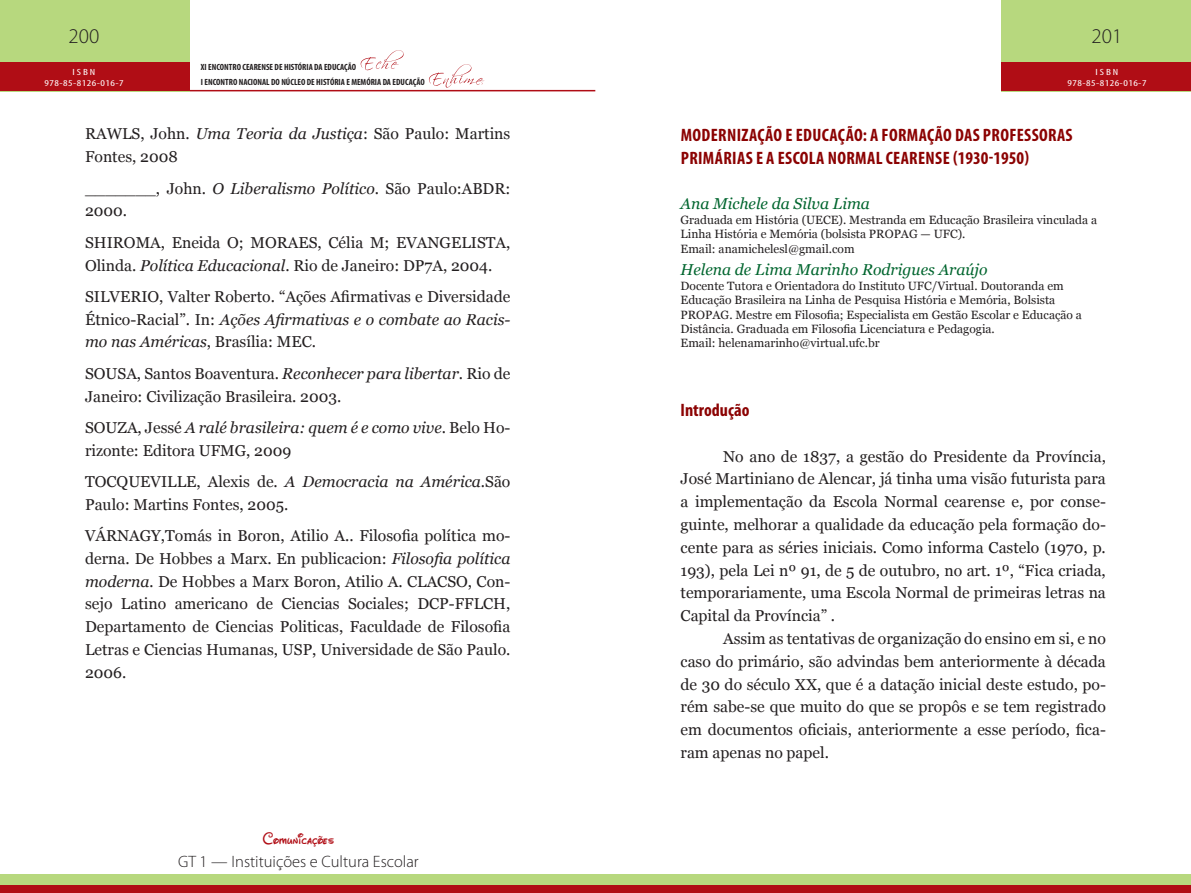
<style>
.page{position:relative;width:1191px;height:893px;background:#fff}
.page>*{position:absolute;margin:0;border:0;box-sizing:border-box;transform-origin:0 0}
.t1{font:300 21px "Myriad Pro";color:#231f20}
.TÍTULO_01{font:700 condensed 18px/22.8px "Myriad Pro";letter-spacing:.02em;color:#8b0202}
.TÍTULO_02{font:700 condensed 18px "Myriad Pro";color:#8b0202}
.t2{font:300 16.5px "Myriad Pro";color:#231f20}
.t3{font:16.5px "Waltograph";letter-spacing:.01em;color:#b00d15}
.t4{font:15.75px/22.8px "Georgia";color:#231f20}
.AUTOR{font:italic 15.75px "Georgia";color:#00652e}
.DADOS_AUTOR{font:12px/14.4px "Georgia";color:#231f20}
.t5{font:700 condensed 9px/15px "Myriad Pro";color:#231f20}
.t6{font:condensed 9px/10.8px "Myriad Pro";letter-spacing:.04em;color:#fff;text-align:center;scale:1.3 1}
.s1{font-style:italic}
</style>
<div class="page">
<div style="left:595px;top:874px;width:596px;height:19px;background:#b7d87e"></div>
<div style="left:595px;top:885px;width:596px;height:8px;background:#b00d15"></div>
<div style="left:1001px;top:0;width:190px;height:91px;background:#b7d87e"></div>
<div style="left:1001px;top:63px;width:190px;height:28px;background:#b00d15"></div>
<hr style="left:189px;top:90px;width:406px;height:1px;background:#b00d15">
<div style="left:0;top:0;width:189px;height:91px;background:#b7d87e"></div>
<div style="left:0;top:63px;width:189px;height:28px;background:#b00d15"></div>
<svg style="left:361px;top:50px;width:43px;height:20px"></svg>
<svg style="left:429px;top:64px;width:55px;height:24px"></svg>
<div style="left:0;top:874px;width:595px;height:19px;background:#b7d87e"></div>
<div style="left:0;top:885px;width:595px;height:8px;background:#b00d15"></div>
<h1 class="t1" style="left:69px;top:24px;width:32px">200</h1>
<p class="t6" style="left:44px;top:66px;width:62px">ISBN<br>978-85-8126-016-7</p>
<p class="t5" style="left:201px;top:60px;width:225px">XI ENCONTRO CEARENSE DE HISTÓRIA DA EDUCAÇÃO<br>I ENCONTRO NACIONAL DO NÚCLEO DE HISTÓRIA E MEMÓRIA DA EDUCAÇÃO</p>
<p class="t4" style="left:85px;top:123px;width:427px">RAWLS, John. <span class="s1">Uma Teoria da Justiça</span>: São Paulo: Martins<br>Fontes, 2008</p>
<p class="t4" style="left:85px;top:177px;width:427px">_______, John. <span class="s1">O Liberalismo Político</span>. São Paulo:ABDR:<br>2000.</p>
<p class="t4" style="left:85px;top:231px;width:427px">SHIROMA, Eneida O; MORAES, Célia M; EVANGELISTA,<br>Olinda. <span class="s1">Política Educacional</span>. Rio de Janeiro: DP7A, 2004.</p>
<p class="t4" style="left:85px;top:285px;width:427px;text-align:justify">SILVERIO, Valter Roberto. “Ações Afirmativas e Diversidade Étnico-Racial”. In: <span class="s1">Ações Afirmativas e o combate ao Racis&shy;mo nas Américas</span>, Brasília: MEC.</p>
<p class="t4" style="left:85px;top:362px;width:427px">SOUSA, Santos Boaventura. <span class="s1">Reconhecer para libertar</span>. Rio de<br>Janeiro: Civilização Brasileira. 2003.</p>
<p class="t4" style="left:85px;top:416px;width:427px">SOUZA, Jessé <span class="s1">A ralé brasileira: quem é e como vive</span>. Belo Ho&shy;rizonte: Editora UFMG, 2009</p>
<p class="t4" style="left:85px;top:470px;width:427px">TOCQUEVILLE, Alexis de. <span class="s1">A Democracia na América</span>.São<br>Paulo: Martins Fontes, 2005.</p>
<p class="t4" style="left:85px;top:525px;width:427px;text-align:justify">VÁRNAGY,Tomás in Boron, Atilio A.. Filosofia política mo&shy;derna. De Hobbes a Marx. En publicacion: <span class="s1">Filosofia política moderna.</span> De Hobbes a Marx Boron, Atilio A. CLACSO, Con&shy;sejo Latino americano de Ciencias Sociales; DCP-FFLCH, Departamento de Ciencias Politicas, Faculdade de Filosofia Letras e Ciencias Humanas, USP, Universidade de São Paulo.<br>2006.</p>
<p class="t3" style="left:263px;top:826px;width:73px">Comunicações</p>
<p class="t2" style="left:178px;top:852px;width:242px">GT 1 — Instituições e Cultura Escolar</p>
<h1 class="t1" style="left:1091px;top:24px;width:32px">201</h1>
<p class="t6" style="left:1067px;top:66px;width:62px">ISBN<br>978-85-8126-016-7</p>
<p class="TÍTULO_01" style="left:680px;top:123px;width:393px">MODERNIZAÇÃO E EDUCAÇÃO: A FORMAÇÃO DAS PROFESSORAS<br>PRIMÁRIAS E A ESCOLA NORMAL CEARENSE (1930-1950)</p>
<p class="AUTOR" style="left:680px;top:194px;width:191px">Ana Michele da Silva Lima</p>
<p class="DADOS_AUTOR" style="left:680px;top:213px;width:418px">Graduada em História (UECE). Mestranda em Educação Brasileira vinculada a<br>Linha História e Memória (bolsista PROPAG — UFC).</p>
<p class="DADOS_AUTOR" style="left:680px;top:242px;width:175px">Email: anamichelesl@gmail.com</p>
<p class="AUTOR" style="left:680px;top:260px;width:308px">Helena de Lima Marinho Rodrigues Araújo</p>
<p class="DADOS_AUTOR" style="left:680px;top:279px;width:403px">Docente Tutora e Orientadora do Instituto UFC/Virtual. Doutoranda em Educação Brasileira na Linha de Pesquisa História e Memória, Bolsista PROPAG. Mestre em Filosofia; Especialista em Gestão Escolar e Educação a Distância. Graduada em Filosofia Licenciatura e Pedagogia.</p>
<p class="DADOS_AUTOR" style="left:680px;top:336px;width:201px">Email: helenamarinho@virtual.ufc.br</p>
<p class="TÍTULO_02" style="left:680px;top:399px;width:70px">Introdução</p>
<p class="t4" style="left:680px;top:445px;width:427px;text-align:justify;text-indent:43px">No ano de 1837, a gestão do Presidente da Província, José Martiniano de Alencar, já tinha uma visão futurista para a implementação da Escola Normal cearense e, por conse&shy;guinte, melhorar a qualidade da educação pela formação do&shy;cente para as séries iniciais. Como informa Castelo (1970, p.<br>193), pela Lei nº 91, de 5 de outubro, no art. 1º, “Fica criada, temporariamente, uma Escola Normal de primeiras letras na Capital da Província” .</p>
<p class="t4" style="left:680px;top:627px;width:427px;text-align:justify;text-indent:43px">Assim as tentativas de organização do ensino em si, e no caso do primário, são advindas bem anteriormente à década de 30 do século XX, que é a datação inicial deste estudo, po&shy;rém sabe-se que muito do que se propôs e se tem registrado em documentos oficiais, anteriormente a esse período, fica&shy;ram apenas no papel.</p>
</div>
